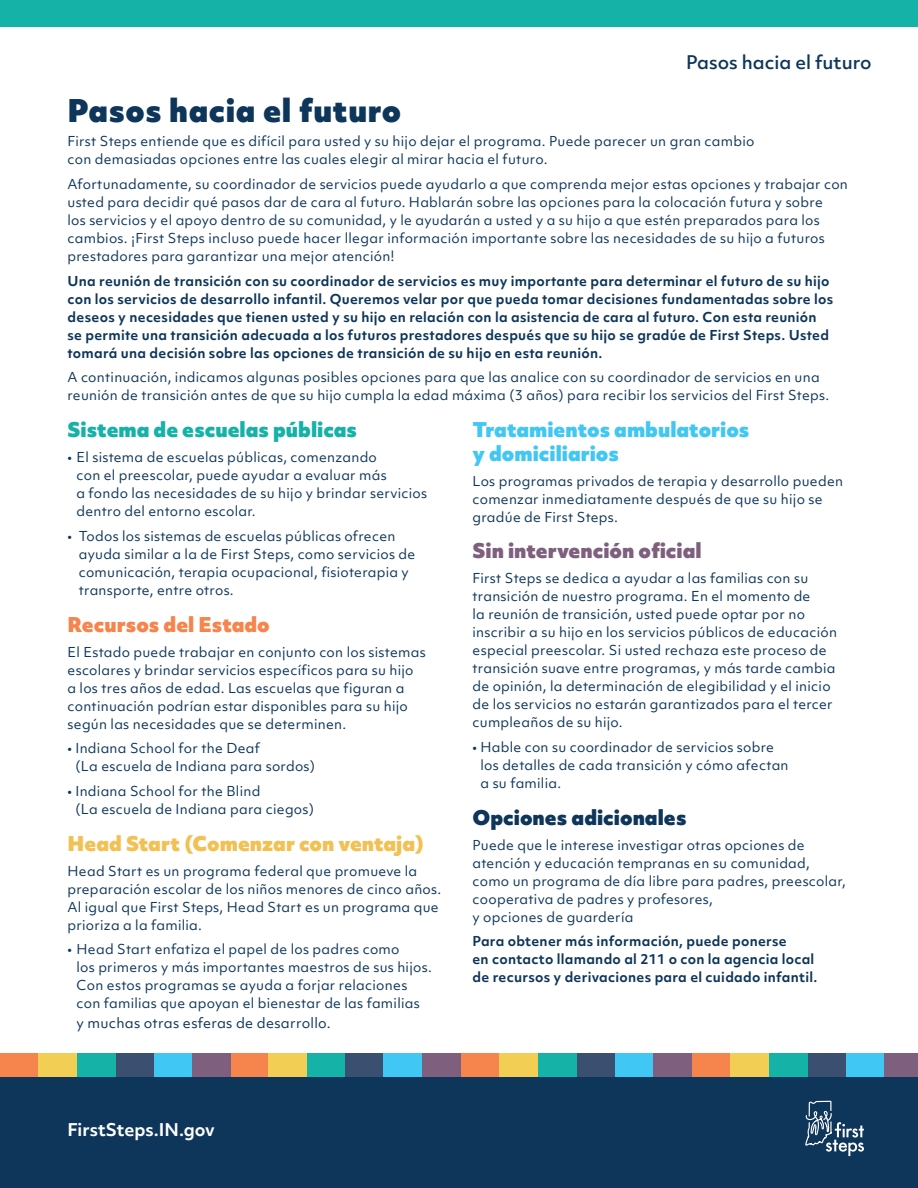
<style>
.page{position:relative;width:918px;height:1188px;background:#fff}
.page>*{position:absolute;margin:0;border:0;box-sizing:border-box;transform-origin:0 0}
.t1{font:900 30px "Objektiv Mk 2";letter-spacing:.02em;color:#0e365a}
.t2{font:900 19.5px/23.4px "Objektiv Mk 2";color:#40c7f4}
.t3{font:900 19.5px "Objektiv Mk 2";color:#f2c053}
.t4{font:900 19.5px "Objektiv Mk 2";color:#15b2a8}
.t5{font:900 19.5px "Objektiv Mk 2";color:#7e607e}
.t6{font:900 19.5px "Objektiv Mk 2";color:#0e365a}
.t7{font:900 19.5px "Objektiv Mk 2";color:#f5854c}
.t8{font:500 18px "Objektiv Mk 2";color:#0e365a}
.t9{font:700 16.8px "Objektiv Mk 2";color:#fff}
.t10{font:13.5px "Objektiv Mk 1";letter-spacing:.02em;color:#0e365a}
.t11{font:13.2px/18px "Objektiv Mk 1";letter-spacing:.02em;color:#0e365a}
.t12{font:700 13.2px/18px "Objektiv Mk 1";letter-spacing:.02em;color:#0e365a}
.t13{font:700 13.2px/18px "Objektiv Mk 2";letter-spacing:.02em;color:#0e365a}
</style>
<div class="page">
<div style="left:0;top:0;width:918px;height:27px;background:#15b2a8"></div>
<div style="left:0;top:1077px;width:918px;height:111px;background:#0e365a"></div>
<div style="left:807px;top:1054px;width:39px;height:23px;background:#3b4f70"></div>
<div style="left:846px;top:1054px;width:39px;height:23px;background:#40c7f4"></div>
<div style="left:692px;top:1054px;width:39px;height:23px;background:#f5854c"></div>
<div style="left:769px;top:1054px;width:39px;height:23px;background:#15b2a8"></div>
<div style="left:884px;top:1054px;width:34px;height:23px;background:#7e607e"></div>
<div style="left:730px;top:1054px;width:39px;height:23px;background:#f3ce54"></div>
<div style="left:345px;top:1054px;width:39px;height:23px;background:#3b4f70"></div>
<div style="left:383px;top:1054px;width:39px;height:23px;background:#40c7f4"></div>
<div style="left:230px;top:1054px;width:38px;height:23px;background:#f5854c"></div>
<div style="left:307px;top:1054px;width:38px;height:23px;background:#15b2a8"></div>
<div style="left:422px;top:1054px;width:39px;height:23px;background:#7e607e"></div>
<div style="left:268px;top:1054px;width:39px;height:23px;background:#f3ce54"></div>
<div style="left:576px;top:1054px;width:39px;height:23px;background:#3b4f70"></div>
<div style="left:615px;top:1054px;width:39px;height:23px;background:#40c7f4"></div>
<div style="left:461px;top:1054px;width:39px;height:23px;background:#f5854c"></div>
<div style="left:538px;top:1054px;width:39px;height:23px;background:#15b2a8"></div>
<div style="left:653px;top:1054px;width:39px;height:23px;background:#7e607e"></div>
<div style="left:499px;top:1054px;width:39px;height:23px;background:#f3ce54"></div>
<div style="left:115px;top:1054px;width:39px;height:23px;background:#3b4f70"></div>
<div style="left:154px;top:1054px;width:39px;height:23px;background:#40c7f4"></div>
<div style="left:0;top:1054px;width:39px;height:23px;background:#f5854c"></div>
<div style="left:77px;top:1054px;width:39px;height:23px;background:#15b2a8"></div>
<div style="left:192px;top:1054px;width:39px;height:23px;background:#7e607e"></div>
<div style="left:38px;top:1054px;width:39px;height:23px;background:#f3ce54"></div>
<svg style="left:805px;top:1101px;width:59px;height:55px"></svg>
<h3 class="t8" style="left:686px;top:49px;width:187px">Pasos hacia el futuro</h3>
<h2 class="t1" style="left:68px;top:88px;width:335px">Pasos hacia el futuro</h2>
<p class="t11" style="left:68px;top:132px;width:688px">First Steps entiende que es difícil para usted y su hijo dejar el programa. Puede parecer un gran cambio con demasiadas opciones entre las cuales elegir al mirar hacia el futuro.</p>
<p class="t11" style="left:68px;top:175px;width:782px">Afortunadamente, su coordinador de servicios puede ayudarlo a que comprenda mejor estas opciones y trabajar con usted para decidir qué pasos dar de cara al futuro. Hablarán sobre las opciones para la colocación futura y sobre<br>los servicios y el apoyo dentro de su comunidad, y le ayudarán a usted y a su hijo a que estén preparados para los cambios. ¡First Steps incluso puede hacer llegar información importante sobre las necesidades de su hijo a futuros prestadores para garantizar una mejor atención!</p>
<p class="t12" style="left:68px;top:272px;width:767px">Una reunión de transición con su coordinador de servicios es muy importante para determinar el futuro de su hijo con los servicios de desarrollo infantil. Queremos velar por que pueda tomar decisiones fundamentadas sobre los deseos y necesidades que tienen usted y su hijo en relación con la asistencia de cara al futuro. Con esta reunión se permite una transición adecuada a los futuros prestadores después que su hijo se gradúe de First Steps. Usted tomará una decisión sobre las opciones de transición de su hijo en esta reunión.</p>
<p class="t11" style="left:68px;top:368px;width:763px">A continuación, indicamos algunas posibles opciones para que las analice con su coordinador de servicios en una reunión de transición antes de que su hijo cumpla la edad máxima (3 años) para recibir los servicios del First Steps.</p>
<h3 class="t4" style="left:68px;top:416px;width:291px">Sistema de escuelas públicas</h3>
<p class="t11" style="left:77px;top:448px;width:352px;text-indent:-9px">• El sistema de escuelas públicas, comenzando<br>con el preescolar, puede ayudar a evaluar más<br>a fondo las necesidades de su hijo y brindar servicios dentro del entorno escolar.</p>
<p class="t11" style="left:79px;top:527px;width:338px;text-indent:-11px">• Todos los sistemas de escuelas públicas ofrecen ayuda similar a la de First Steps, como servicios de comunicación, terapia ocupacional, fisioterapia y transporte, entre otros.</p>
<h3 class="t7" style="left:68px;top:610px;width:204px">Recursos del Estado</h3>
<p class="t11" style="left:68px;top:643px;width:360px">El Estado puede trabajar en conjunto con los sistemas escolares y brindar servicios específicos para su hijo<br>a los tres años de edad. Las escuelas que figuran a continuación podrían estar disponibles para su hijo según las necesidades que se determinen.</p>
<p class="t11" style="left:76px;top:739px;width:241px;text-indent:-8px">• Indiana School for the Deaf<br>(La escuela de Indiana para sordos)</p>
<p class="t11" style="left:76px;top:782px;width:240px;text-indent:-8px">• Indiana School for the Blind<br>(La escuela de Indiana para ciegos)</p>
<h3 class="t3" style="left:68px;top:829px;width:358px">Head Start (Comenzar con ventaja)</h3>
<p class="t11" style="left:68px;top:862px;width:375px">Head Start es un programa federal que promueve la preparación escolar de los niños menores de cinco años.<br>Al igual que First Steps, Head Start es un programa que prioriza a la familia.</p>
<p class="t11" style="left:77px;top:940px;width:357px;text-indent:-9px">• Head Start enfatiza el papel de los padres como<br>los primeros y más importantes maestros de sus hijos.<br>Con estos programas se ayuda a forjar relaciones con familias que apoyan el bienestar de las familias</p>
<p class="t10" style="left:76px;top:1014px;width:256px">y muchas otras esferas de desarrollo.</p>
<h3 class="t2" style="left:472px;top:418px;width:279px">Tratamientos ambulatorios y domiciliarios</h3>
<p class="t11" style="left:472px;top:472px;width:372px">Los programas privados de terapia y desarrollo pueden comenzar inmediatamente después de que su hijo se gradúe de First Steps.</p>
<h3 class="t5" style="left:472px;top:537px;width:231px">Sin intervención oficial</h3>
<p class="t11" style="left:472px;top:569px;width:366px">First Steps se dedica a ayudar a las familias con su transición de nuestro programa. En el momento de<br>la reunión de transición, usted puede optar por no inscribir a su hijo en los servicios públicos de educación especial preescolar. Si usted rechaza este proceso de transición suave entre programas, y más tarde cambia de opinión, la determinación de elegibilidad y el inicio de los servicios no estarán garantizados para el tercer cumpleaños de su hijo.</p>
<p class="t11" style="left:481px;top:738px;width:310px;text-indent:-8px">• Hable con su coordinador de servicios sobre los detalles de cada transición y cómo afectan a su familia.</p>
<h3 class="t6" style="left:472px;top:803px;width:216px">Opciones adicionales</h3>
<p class="t11" style="left:472px;top:836px;width:375px">Puede que le interese investigar otras opciones de atención y educación tempranas en su comunidad, como un programa de día libre para padres, preescolar, cooperativa de padres y profesores,<br>y opciones de guardería</p>
<p class="t13" style="left:472px;top:932px;width:346px">Para obtener más información, puede ponerse<br>en contacto llamando al 211 o con la agencia local de recursos y derivaciones para el cuidado infantil.</p>
<p class="t9" style="left:68px;top:1118px;width:149px">FirstSteps.IN.gov</p>
</div>
